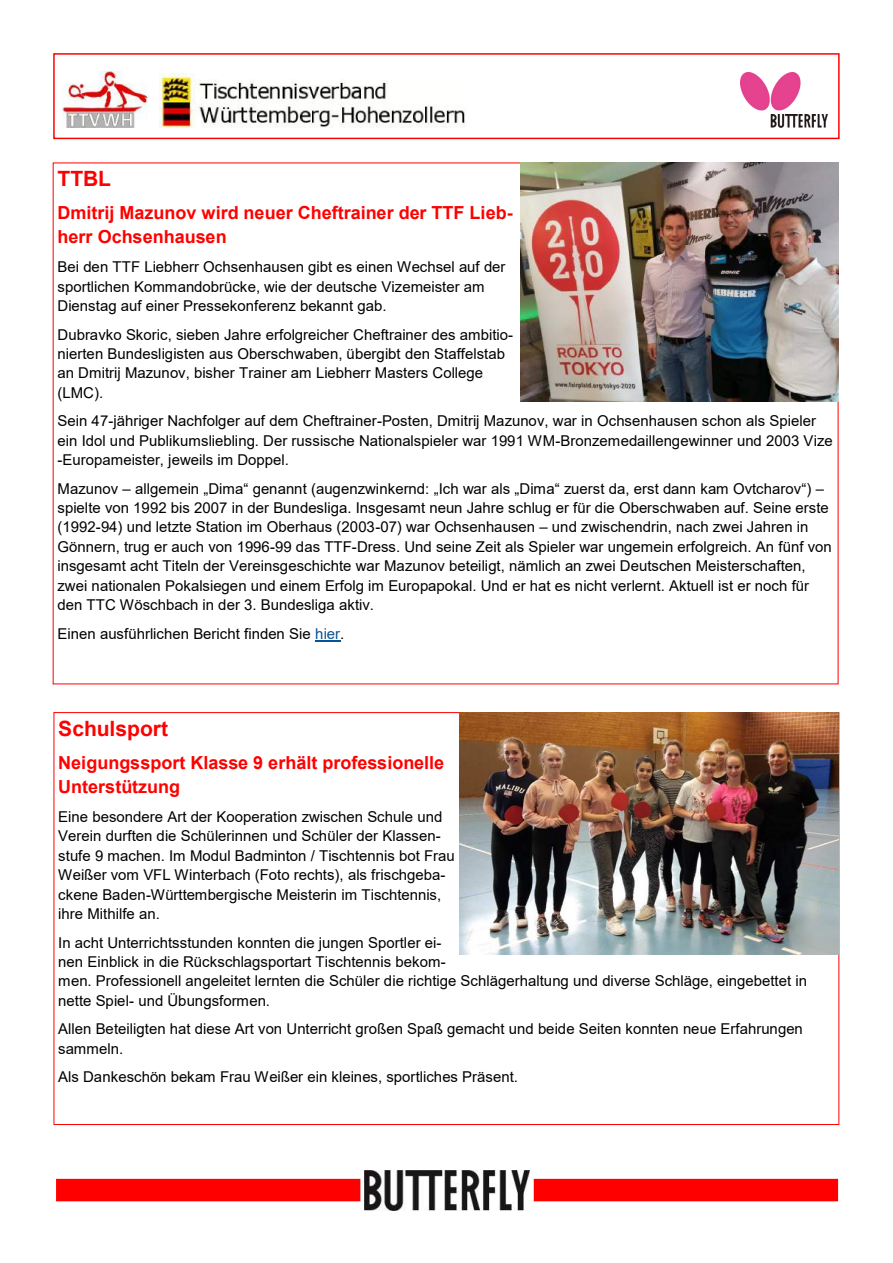
<style>
.page{position:relative;width:893px;height:1263px;background:#fff}
.page>*{position:absolute;margin:0;border:0;box-sizing:border-box;transform-origin:0 0}
.t1{font:700 21px "Arial";letter-spacing:-.005em;color:#f00}
.t2{font:700 18px/23.4px "Arial";color:#f00}
.t3{font:15px/19.5px "Arial";color:#000}
.s1{color:#085296}
</style>
<div class="page">
<svg style="left:315px;top:640px;width:25px;height:1px"></svg>
<div style="left:53px;top:53px;width:787px;height:86px;border:2px solid #f00"></div>
<img style="left:63px;top:71px;width:85px;height:56px">
<img style="left:159px;top:73px;width:307px;height:54px">
<img style="left:741px;top:72px;width:86px;height:55px">
<img style="left:365px;top:1170px;width:164px;height:40px">
<div style="left:56px;top:1179px;width:304px;height:22px;background:#f00"></div>
<div style="left:534px;top:1179px;width:304px;height:22px;background:#f00"></div>
<img style="left:521px;top:163px;width:318px;height:238px">
<img style="left:460px;top:713px;width:379px;height:241px">
<h1 class="t1" style="left:58px;top:167px;width:55px">TTBL</h1>
<p class="t2" style="left:58px;top:201px;width:457px">Dmitrij Mazunov wird neuer Cheftrainer der TTF Lieb&shy;herr Ochsenhausen</p>
<p class="t3" style="left:58px;top:257px;width:449px">Bei den TTF Liebherr Ochsenhausen gibt es einen Wechsel auf der sportlichen Kommandobrücke, wie der deutsche Vizemeister am<br>Dienstag auf einer Pressekonferenz bekannt gab.</p>
<p class="t3" style="left:58px;top:325px;width:457px">Dubravko Skoric, sieben Jahre erfolgreicher Cheftrainer des ambitio&shy;nierten Bundesligisten aus Oberschwaben, übergibt den Staffelstab an Dmitrij Mazunov, bisher Trainer am Liebherr Masters College (LMC).</p>
<p class="t3" style="left:58px;top:411px;width:777px">Sein 47-jähriger Nachfolger auf dem Cheftrainer-Posten, Dmitrij Mazunov, war in Ochsenhausen schon als Spieler ein Idol und Publikumsliebling. Der russische Nationalspieler war 1991 WM-Bronzemedaillengewinner und 2003 Vize -Europameister, jeweils im Doppel.</p>
<p class="t3" style="left:58px;top:478px;width:776px">Mazunov – allgemein „Dima“ genannt (augenzwinkernd: „Ich war als „Dima“ zuerst da, erst dann kam Ovtcharov“) – spielte von 1992 bis 2007 in der Bundesliga. Insgesamt neun Jahre schlug er für die Oberschwaben auf. Seine erste (1992-94) und letzte Station im Oberhaus (2003-07) war Ochsenhausen – und zwischendrin, nach zwei Jahren in Gönnern, trug er auch von 1996-99 das TTF-Dress. Und seine Zeit als Spieler war ungemein erfolgreich. An fünf von insgesamt acht Titeln der Vereinsgeschichte war Mazunov beteiligt, nämlich an zwei Deutschen Meisterschaften, zwei nationalen Pokalsiegen und einem Erfolg im Europapokal. Und er hat es nicht verlernt. Aktuell ist er noch für den TTC Wöschbach in der 3. Bundesliga aktiv.</p>
<p class="t3" style="left:58px;top:624px;width:288px">Einen ausführlichen Bericht finden Sie <span class="s1">hier</span>.</p>
<h1 class="t1" style="left:58px;top:717px;width:111px">Schulsport</h1>
<p class="t2" style="left:58px;top:751px;width:387px">Neigungssport Klasse 9 erhält professionelle<br>Unterstützung</p>
<p class="t3" style="left:58px;top:807px;width:398px">Eine besondere Art der Kooperation zwischen Schule und Verein durften die Schülerinnen und Schüler der Klassen&shy;stufe 9 machen. Im Modul Badminton / Tischtennis bot Frau Weißer vom VFL Winterbach (Foto rechts), als frischgeba&shy;ckene Baden-Württembergische Meisterin im Tischtennis, ihre Mithilfe an.</p>
<p class="t3" style="left:58px;top:932px;width:750px">In acht Unterrichtsstunden konnten die jungen Sportler ei-<br>nen Einblick in die Rückschlagsportart Tischtennis bekom-<br>men. Professionell angeleitet lernten die Schüler die richtige Schlägerhaltung und diverse Schläge, eingebettet in nette Spiel- und Übungsformen.</p>
<p class="t3" style="left:58px;top:1019px;width:746px">Allen Beteiligten hat diese Art von Unterricht großen Spaß gemacht und beide Seiten konnten neue Erfahrungen sammeln.</p>
<p class="t3" style="left:58px;top:1067px;width:461px">Als Dankeschön bekam Frau Weißer ein kleines, sportliches Präsent.</p>
</div>
